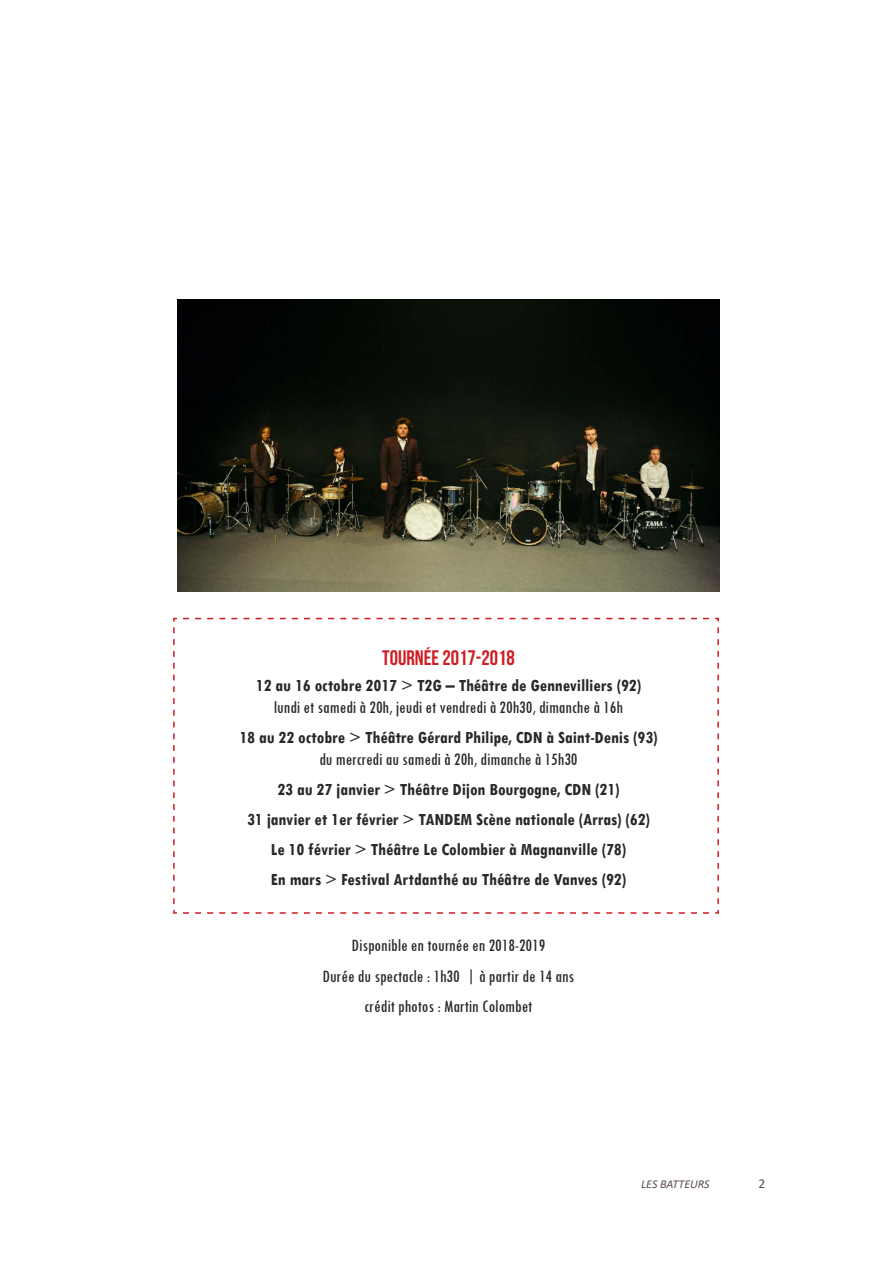
<style>
.page{position:relative;width:893px;height:1263px;background:#fff}
.page>*{position:absolute;margin:0;border:0;box-sizing:border-box;transform-origin:0 0}
.t1{font:21px "Bebas Neue";color:#cd1e24}
.t2{font:700 condensed 18px/30.2px "Tw Cen";color:#292829;text-align:center}
.t3{font:condensed 18px/30.2px "Tw Cen";color:#292829;text-align:center}
.t4{font:13.5px "Calibri";color:#584951}
.t5{font:italic 12px "Calibri";color:#584951}
</style>
<div class="page">
<svg style="left:173px;top:617px;width:546px;height:297px"></svg>
<img style="left:178px;top:299px;width:541px;height:292px">
<p class="t1" style="left:382px;top:647px;width:134px">TOURNÉE 2017-2018</p>
<p class="t2" style="left:256px;top:670px;width:387px">12 au 16 octobre 2017 &gt; T2G – Théâtre de Gennevilliers (92)</p>
<p class="t3" style="left:274px;top:692px;width:351px">lundi et samedi à 20h, jeudi et vendredi à 20h30, dimanche à 16h</p>
<p class="t2" style="left:239px;top:722px;width:420px">18 au 22 octobre &gt; Théâtre Gérard Philipe, CDN à Saint-Denis (93)</p>
<p class="t3" style="left:319px;top:743px;width:260px">du mercredi au samedi à 20h, dimanche à 15h30</p>
<p class="t2" style="left:247px;top:773px;width:404px">23 au 27 janvier &gt; Théâtre Dijon Bourgogne, CDN (21)<br>31 janvier et 1er février &gt; TANDEM Scène nationale (Arras) (62)<br>Le 10 février &gt; Théâtre Le Colombier à Magnanville (78)<br>En mars &gt; Festival Artdanthé au Théâtre de Vanves (92)</p>
<p class="t3" style="left:323px;top:930px;width:253px">Disponible en tournée en 2018-2019<br>Durée du spectacle : 1h30 | à partir de 14 ans crédit photos : Martin Colombet</p>
<p class="t5" style="left:641px;top:1176px;width:70px">LES BATTEURS</p>
<p class="t4" style="left:758px;top:1174px;width:8px">2</p>
</div>
